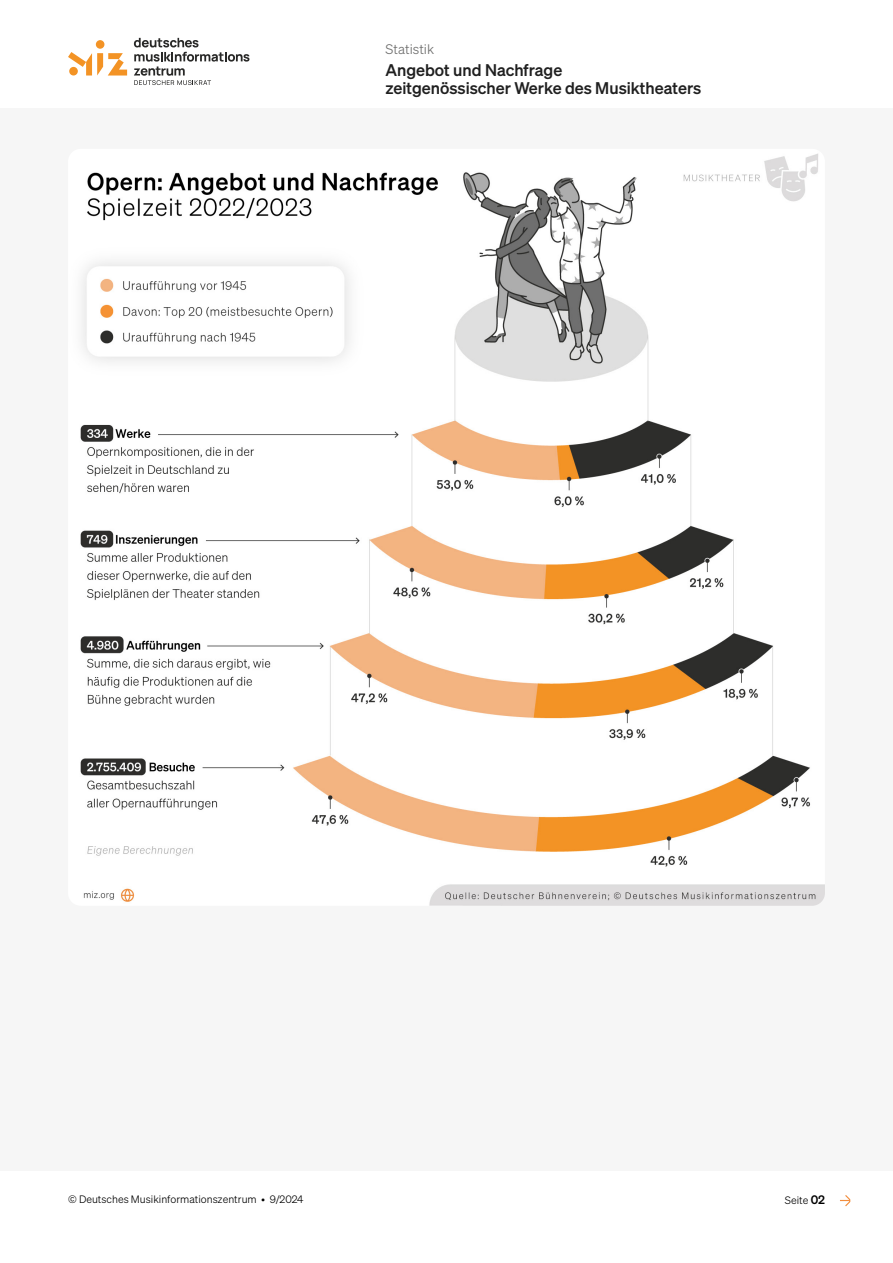
<style>
.page{position:relative;width:893px;height:1263px;background:#fff}
.page>*{position:absolute;margin:0;border:0;box-sizing:border-box;transform-origin:0 0}
.t1{font:16.5px/18px "Sohne Kraftig";color:#202020}
.t2{font:13.5px "Sohne Leicht";color:#6d6d6c}
.t3{font:10.5px "Sohne Leicht";color:#000}
.s1{font-family:"Sohne Kraftig";font-size:12px}
</style>
<div class="page">
<svg style="left:840px;top:1195px;width:11px;height:12px"></svg>
<div style="left:0;top:108px;width:893px;height:1063px;background:#f6f6f6"></div>
<svg style="left:134px;top:38px;width:115px;height:47px"></svg>
<div style="left:96px;top:40px;width:8px;height:9px;background:#f39325;border-radius:50%"></div>
<svg style="left:68px;top:52px;width:59px;height:24px"></svg>
<img style="left:80px;top:154px;width:745px;height:752px">
<p class="t2" style="left:386px;top:41px;width:50px">Statistik</p>
<p class="t1" style="left:386px;top:61px;width:317px">Angebot und Nachfrage<br>zeitgenössischer Werke des Musiktheaters</p>
<p class="t3" style="left:68px;top:1193px;width:237px">© Deutsches Musikinformationszentrum • 9/2024</p>
<p class="t3" style="left:785px;top:1194px;width:42px">Seite <span class="s1">02</span></p>
</div>
